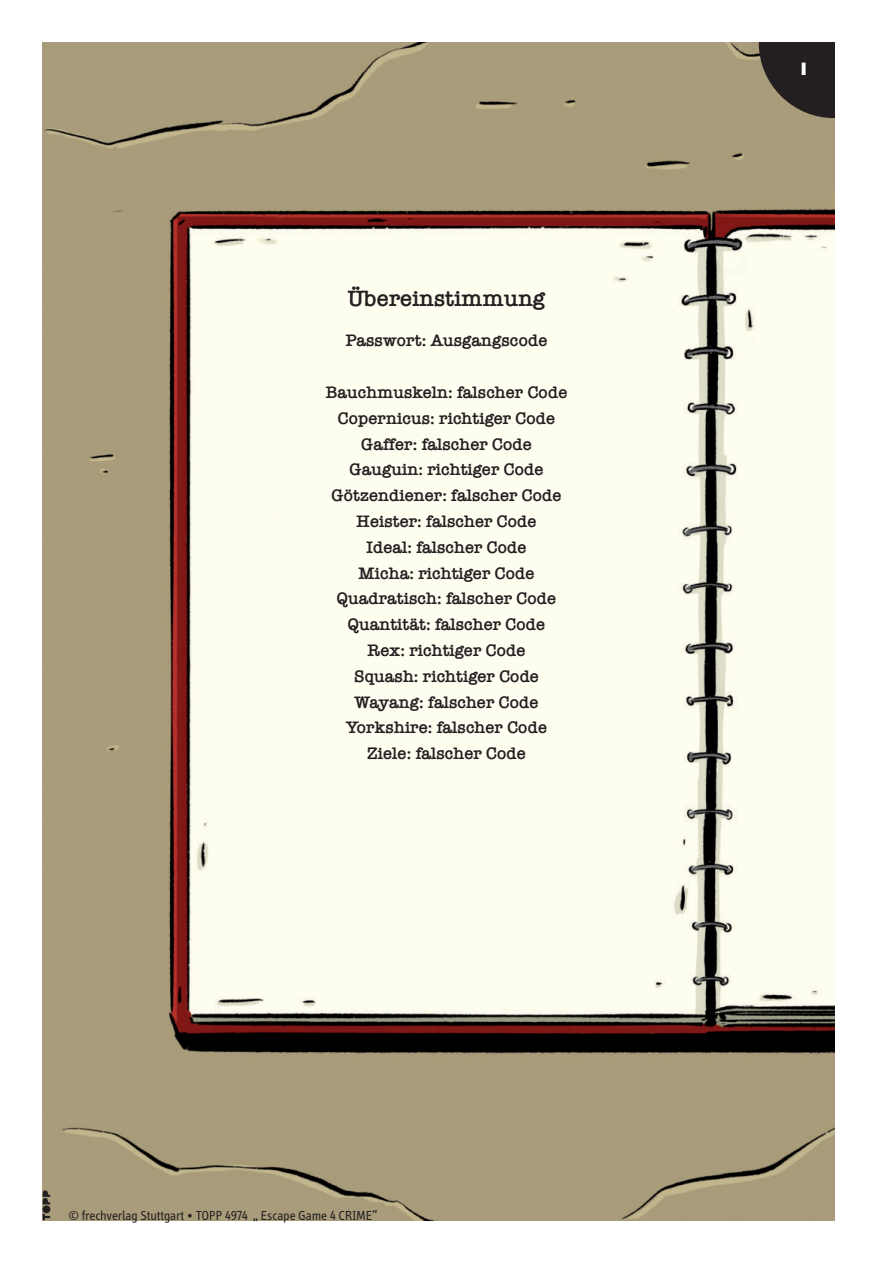
<style>
.page{position:relative;width:893px;height:1263px;background:#fff}
.page>*{position:absolute;margin:0;border:0;box-sizing:border-box;transform-origin:0 0}
.t1{font:600 22.95px "American Typewriter";color:#231f20}
.t2{font:600 17.25px/25.8px "American Typewriter";color:#231f20;text-align:center}
.t3{font:900 17.25px "Arial";color:#fff}
.t4{font:13.5px "Info";color:#231f20}
</style>
<div class="page">
<img style="left:43px;top:43px;width:791px;height:1177px">
<svg style="left:751px;top:43px;width:83px;height:83px;background:#524b40"></svg>
<svg style="left:43px;top:1190px;width:7px;height:30px"></svg>
<h1 class="t1" style="left:348px;top:286px;width:199px">Übereinstimmung</h1>
<p class="t2" style="left:346px;top:328px;width:203px">Passwort: Ausgangscode</p>
<p class="t2" style="left:326px;top:379px;width:243px">Bauchmuskeln: falscher Code<br>Copernicus: richtiger Code<br>Ga昀昀er: falscher Code<br>Gauguin: richtiger Code<br>Götzendiener: falscher Code<br>Heister: falscher Code<br>Ideal: falscher Code<br>Micha: richtiger Code<br>Quadratisch: falscher Code<br>Quantität: falscher Code<br>Rex: richtiger Code<br>Squash: richtiger Code<br>Wayang: falscher Code<br>Yorkshire: falscher Code<br>Ziele: falscher Code</p>
<p class="t4" style="left:68px;top:1211px;width:311px">© frechverlag Stuttgart • TOPP 4974 „ Escape Game 4 CRIME”</p>
<p class="t3" style="left:801px;top:59px;width:8px">I</p>
</div>
